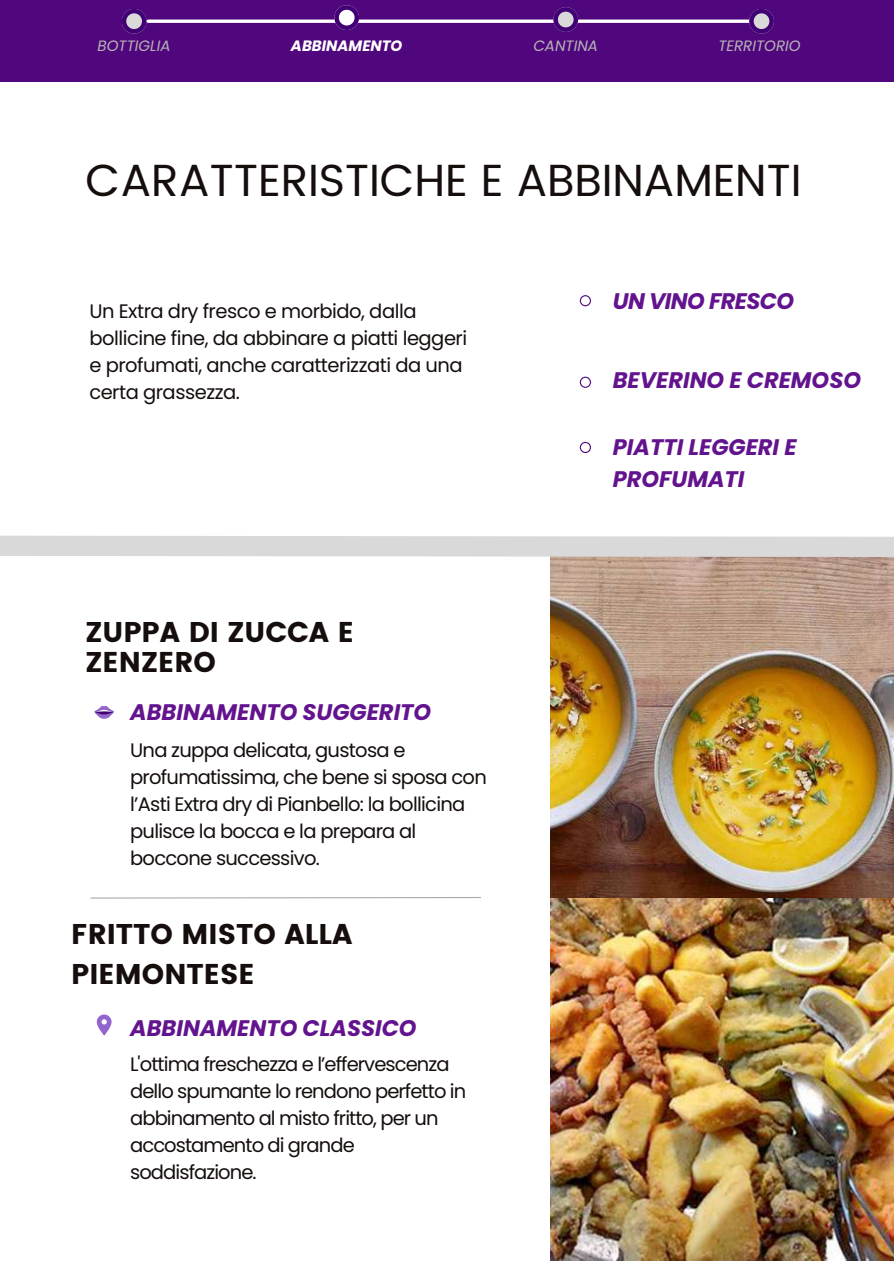
<style>
.page{position:relative;width:894px;height:1264px;background:#fff}
.page>*{position:absolute;margin:0;border:0;box-sizing:border-box;transform-origin:0 0}
.t1{font:45px "Poppins";letter-spacing:-.005em;color:#150e0d}
.t2{font:28.5px/39.3px "Poppins";color:#150e0d}
.t3{font:italic 700 22.5px/31.5px "Poppins";color:#62138d}
.t4{font:italic 700 22.5px "Poppins";letter-spacing:-.025em;color:#62138d}
.t5{font:19.5px/27px "Poppins";letter-spacing:-.035em;color:#150e0d}
.t6{font:italic 15px "Poppins";color:#b5b5b5}
.t7{font:italic 700 15px "Poppins";color:#fff}
</style>
<div class="page">
<img style="left:550px;top:567px;width:343px;height:331px">
<svg style="left:0;top:535px;width:893px;height:32px"></svg>
<svg style="left:579px;top:295px;width:11px;height:11px"></svg>
<svg style="left:579px;top:376px;width:11px;height:12px"></svg>
<svg style="left:579px;top:442px;width:11px;height:11px"></svg>
<div style="left:0;top:0;width:893px;height:82px;background:#50077d"></div>
<svg style="left:122px;top:9px;width:24px;height:25px"></svg>
<hr style="left:148px;top:20px;width:611px;height:3px;background:#fff">
<svg style="left:553px;top:7px;width:25px;height:25px"></svg>
<svg style="left:334px;top:5px;width:25px;height:25px"></svg>
<svg style="left:749px;top:9px;width:24px;height:25px"></svg>
<svg style="left:90px;top:897px;width:391px;height:2px"></svg>
<img style="left:550px;top:898px;width:343px;height:362px">
<svg style="left:94px;top:705px;width:19px;height:13px"></svg>
<svg style="left:97px;top:1014px;width:14px;height:21px"></svg>
<p class="t6" style="left:98px;top:35px;width:74px">BOTTIGLIA</p>
<p class="t7" style="left:291px;top:35px;width:113px">ABBINAMENTO</p>
<p class="t6" style="left:533px;top:35px;width:66px">CANTINA</p>
<p class="t6" style="left:718px;top:35px;width:84px">TERRITORIO</p>
<h1 class="t1" style="left:86px;top:154px;width:717px">CARATTERISTICHE E ABBINAMENTI</h1>
<p class="t5" style="left:89px;top:297px;width:379px">Un Extra dry fresco e morbido, dalla bollicine fine, da abbinare a piatti leggeri e profumati, anche caratterizzati da una certa grassezza.</p>
<h2 class="t2" style="left:86px;top:618px;width:270px;line-height:29.2px">ZUPPA DI ZUCCA E<br>ZENZERO</h2>
<p class="t3" style="left:130px;top:696px;width:302px">ABBINAMENTO SUGGERITO</p>
<p class="t5" style="left:130px;top:737px;width:358px">Una zuppa delicata, gustosa e profumatissima, che bene si sposa con l’Asti Extra dry di Pianbello: la bollicina pulisce la bocca e la prepara al boccone successivo.</p>
<h2 class="t2" style="left:71px;top:914px;width:282px">FRITTO MISTO ALLA<br>PIEMONTESE</h2>
<p class="t3" style="left:130px;top:1012px;width:288px">ABBINAMENTO CLASSICO</p>
<p class="t5" style="left:130px;top:1050px;width:337px">L'ottima freschezza e l’effervescenza dello spumante lo rendono perfetto in abbinamento al misto fritto, per un accostamento di grande soddisfazione.</p>
<p class="t4" style="left:612px;top:285px;width:183px">UN VINO FRESCO</p>
<p class="t3" style="left:612px;top:365px;width:250px">BEVERINO E CREMOSO</p>
<p class="t3" style="left:612px;top:432px;width:185px">PIATTI LEGGERI E<br>PROFUMATI</p>
</div>
